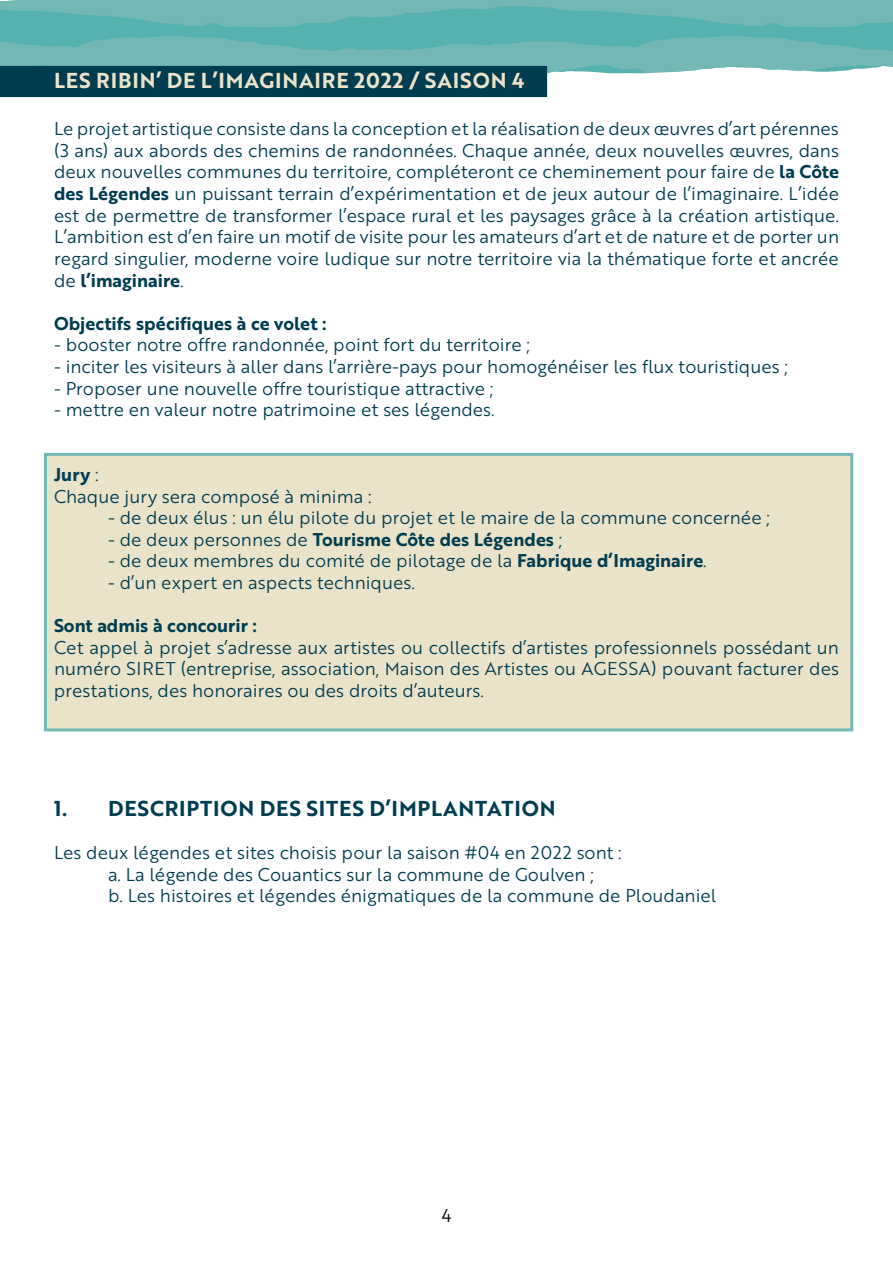
<style>
.page{position:relative;width:893px;height:1263px;background:#fff}
.page>*{position:absolute;margin:0;border:0;box-sizing:border-box;transform-origin:0 0}
.t1{font:21px "Brother 1816 Bold";letter-spacing:.04em;color:#eae3c9}
.t2{font:21px "Brother 1816 Bold";color:#003d51}
.t3{font:18px/21.6px "Brother 1816 Book";color:#003d51;text-align:justify}
.t4{font:18px "Brother 1816 Bold";color:#003d51}
.t5{font:18px "Brother 1816 Book";color:#000}
.s1{font-family:"Brother 1816 Bold"}
.s2{font-family:"Brother 1816 Book"}
</style>
<div class="page">
<div style="left:44px;top:453px;width:809px;height:278px;background:#eae3c9;border:3px solid #74b8b6"></div>
<svg style="left:214px;top:0;width:679px;height:74px;background:#6bb7b4"></svg>
<svg style="left:0;top:0;width:214px;height:66px;background:#68b5b2"></svg>
<div style="left:1px;top:67px;width:545px;height:29px;background:#003d51"></div>
<div style="left:0;top:66px;width:547px;height:31px;border:2px solid #003d51"></div>
<p class="t1" style="left:54px;top:65px;width:472px">LES RIBIN’ DE L’IMAGINAIRE 2022 / SAISON 4</p>
<p class="t3" style="left:54px;top:117px;width:787px">Le projet artistique consiste dans la conception et la réalisation de deux œuvres d’art pérennes (3 ans) aux abords des chemins de randonnées. Chaque année, deux nouvelles œuvres, dans deux nouvelles communes du territoire, compléteront ce cheminement pour faire de <span class="s1">la Côte des Légendes</span> un puissant terrain d’expérimentation et de jeux autour de l’imaginaire. L’idée est de permettre de transformer l’espace rural et les paysages grâce à la création artistique.<br>L’ambition est d’en faire un motif de visite pour les amateurs d’art et de nature et de porter un regard singulier, moderne voire ludique sur notre territoire via la thématique forte et ancrée</p>
<p class="t4" style="left:54px;top:266px;width:131px"><span class="s2">de</span> l’imaginaire<span class="s2">.</span></p>
<p class="t4" style="left:54px;top:310px;width:274px">Objectifs spécifiques à ce volet :</p>
<p class="t3" style="left:54px;top:333px;width:477px">- booster notre offre randonnée, point fort du territoire ;</p>
<p class="t3" style="left:54px;top:355px;width:735px">- inciter les visiteurs à aller dans l’arrière-pays pour homogénéiser les flux touristiques ;</p>
<p class="t3" style="left:54px;top:377px;width:441px">- Proposer une nouvelle offre touristique attractive ;</p>
<p class="t3" style="left:54px;top:398px;width:442px">- mettre en valeur notre patrimoine et ses légendes.</p>
<p class="t4" style="left:54px;top:461px;width:46px">Jury <span class="s2">:</span></p>
<p class="t3" style="left:54px;top:485px;width:319px">Chaque jury sera composé à minima :</p>
<p class="t3" style="left:108px;top:506px;width:663px">- de deux élus : un élu pilote du projet et le maire de la commune concernée ;</p>
<p class="t4" style="left:108px;top:526px;width:456px"><span class="s2">- de deux personnes de</span> Tourisme Côte des Légendes <span class="s2">;</span></p>
<p class="t3" style="left:108px;top:549px;width:600px">- de deux membres du comité de pilotage de la <span class="s1">Fabrique d’Imaginaire</span>.</p>
<p class="t3" style="left:108px;top:571px;width:308px">- d’un expert en aspects techniques.</p>
<p class="t4" style="left:54px;top:612px;width:205px">Sont admis à concourir :</p>
<p class="t3" style="left:54px;top:636px;width:786px">Cet appel à projet s’adresse aux artistes ou collectifs d’artistes professionnels possédant un numéro SIRET (entreprise, association, Maison des Artistes ou AGESSA) pouvant facturer des prestations, des honoraires ou des droits d’auteurs.</p>
<p class="t2" style="left:54px;top:792px;width:85px">1. Description</p>
<p class="t2" style="left:260px;top:792px;width:15px">des</p>
<p class="t2" style="left:306px;top:792px;width:13px">sites</p>
<p class="t2" style="left:369px;top:792px;width:63px">d’implantation</p>
<p class="t3" style="left:108px;top:841px;width:610px;text-align:left;text-indent:-54px">Les deux légendes et sites choisis pour la saison #04 en 2022 sont :<br>a. La légende des Couantics sur la commune de Goulven ;<br>b. Les histoires et légendes énigmatiques de la commune de Ploudaniel</p>
<p class="t5" style="left:442px;top:1202px;width:11px">4</p>
</div>
